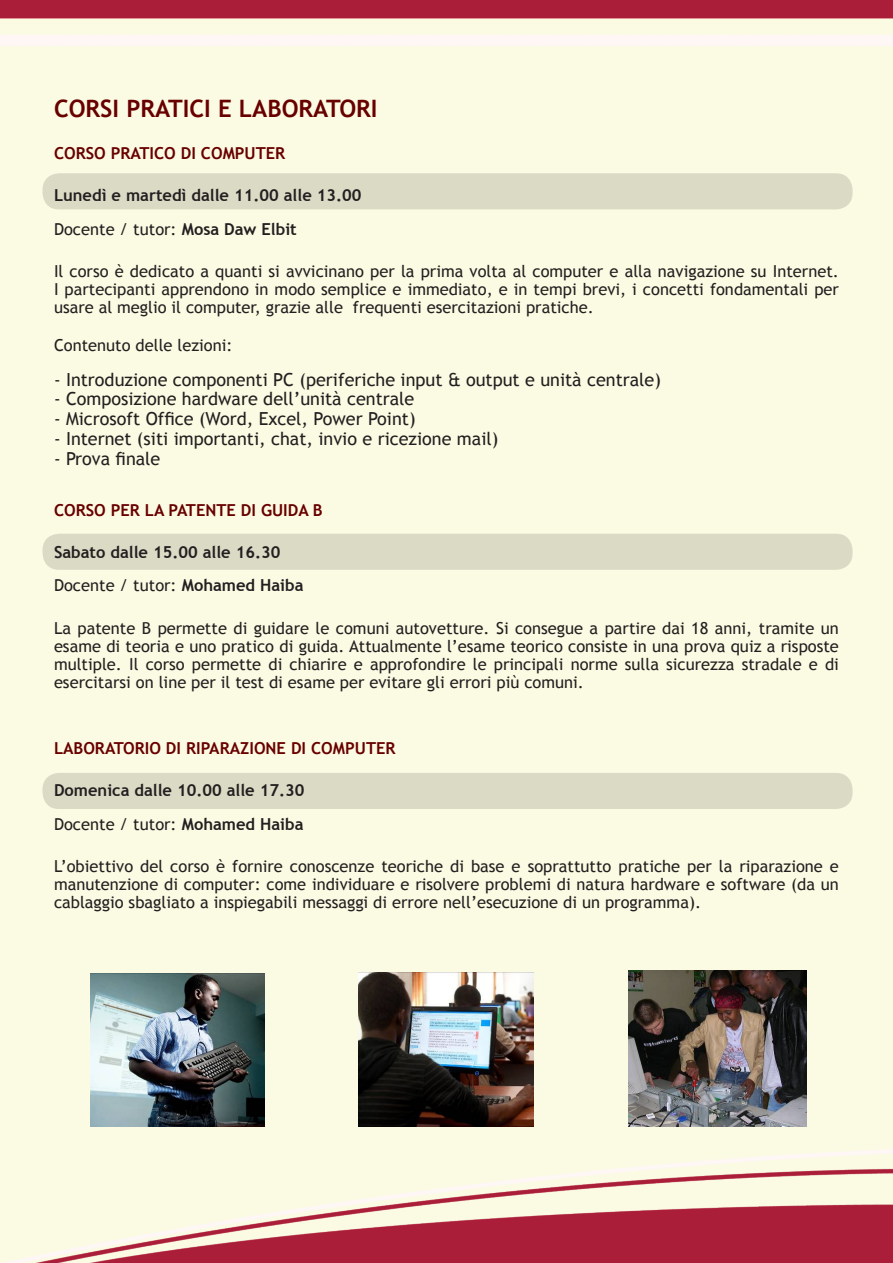
<style>
.page{position:relative;width:893px;height:1263px;background:#fff}
.page>*{position:absolute;margin:0;border:0;box-sizing:border-box;transform-origin:0 0}
.t1{font:700 24px "Trebuchet MS";color:#680000}
.t2{font:18px "Trebuchet MS";color:#231f20}
.t3{font:16.5px/18.1px "Trebuchet MS";color:#231f20;text-align:justify}
.t4{font:700 16.5px/33.2px "Trebuchet MS";color:#231f20}
.t5{font:700 16.5px "Trebuchet MS";color:#680000}
.s1{font-weight:400}
</style>
<div class="page">
<img style="left:0;top:0;width:893px;height:1263px">
<div style="left:43px;top:173px;width:810px;height:36px;background:#dadac5;border-radius:16px"></div>
<div style="left:43px;top:534px;width:810px;height:36px;background:#dadac5;border-radius:16px"></div>
<div style="left:43px;top:773px;width:810px;height:36px;background:#dadac5;border-radius:16px"></div>
<img style="left:90px;top:973px;width:175px;height:154px">
<img style="left:358px;top:972px;width:176px;height:155px">
<img style="left:629px;top:971px;width:177px;height:156px">
<h1 class="t1" style="left:54px;top:94px;width:325px">CORSI PRATICI E LABORATORI</h1>
<p class="t5" style="left:54px;top:143px;width:233px">CORSO PRATICO DI COMPUTER</p>
<p class="t4" style="left:54px;top:179px;width:309px">Lunedì e martedì dalle 11.00 alle 13.00<br><span class="s1">Docente / tutor:</span> Mosa Daw Elbit</p>
<p class="t3" style="left:54px;top:262px;width:786px">Il corso è dedicato a quanti si avvicinano per la prima volta al computer e alla navigazione su Internet.<br>I partecipanti apprendono in modo semplice e immediato, e in tempi brevi, i concetti fondamentali per usare al meglio il computer, grazie alle frequenti esercitazioni pratiche.</p>
<p class="t3" style="left:54px;top:336px;width:180px">Contenuto delle lezioni:</p>
<p class="t2" style="left:54px;top:369px;width:608px">- Introduzione componenti PC (periferiche input &amp; output e unità centrale)</p>
<p class="t2" style="left:54px;top:388px;width:362px">- Composizione hardware dell’unità centrale</p>
<p class="t2" style="left:54px;top:408px;width:363px">- Microsoft Office (Word, Excel, Power Point)</p>
<p class="t2" style="left:54px;top:428px;width:446px">- Internet (siti importanti, chat, invio e ricezione mail)</p>
<p class="t2" style="left:54px;top:448px;width:108px">- Prova finale</p>
<p class="t5" style="left:54px;top:500px;width:270px">CORSO PER LA PATENTE DI GUIDA B</p>
<p class="t4" style="left:54px;top:536px;width:251px">Sabato dalle 15.00 alle 16.30<br><span class="s1">Docente / tutor:</span> Mohamed Haiba</p>
<p class="t3" style="left:54px;top:619px;width:786px">La patente B permette di guidare le comuni autovetture. Si consegue a partire dai 18 anni, tramite un esame di teoria e uno pratico di guida. Attualmente l’esame teorico consiste in una prova quiz a risposte multiple. Il corso permette di chiarire e approfondire le principali norme sulla sicurezza stradale e di esercitarsi on line per il test di esame per evitare gli errori più comuni.</p>
<p class="t5" style="left:54px;top:738px;width:343px">LABORATORIO DI RIPARAZIONE DI COMPUTER</p>
<p class="t4" style="left:54px;top:774px;width:252px">Domenica dalle 10.00 alle 17.30<br><span class="s1">Docente / tutor:</span> Mohamed Haiba</p>
<p class="t3" style="left:54px;top:857px;width:786px">L’obiettivo del corso è fornire conoscenze teoriche di base e soprattutto pratiche per la riparazione e manutenzione di computer: come individuare e risolvere problemi di natura hardware e software (da un cablaggio sbagliato a inspiegabili messaggi di errore nell’esecuzione di un programma).</p>
</div>
